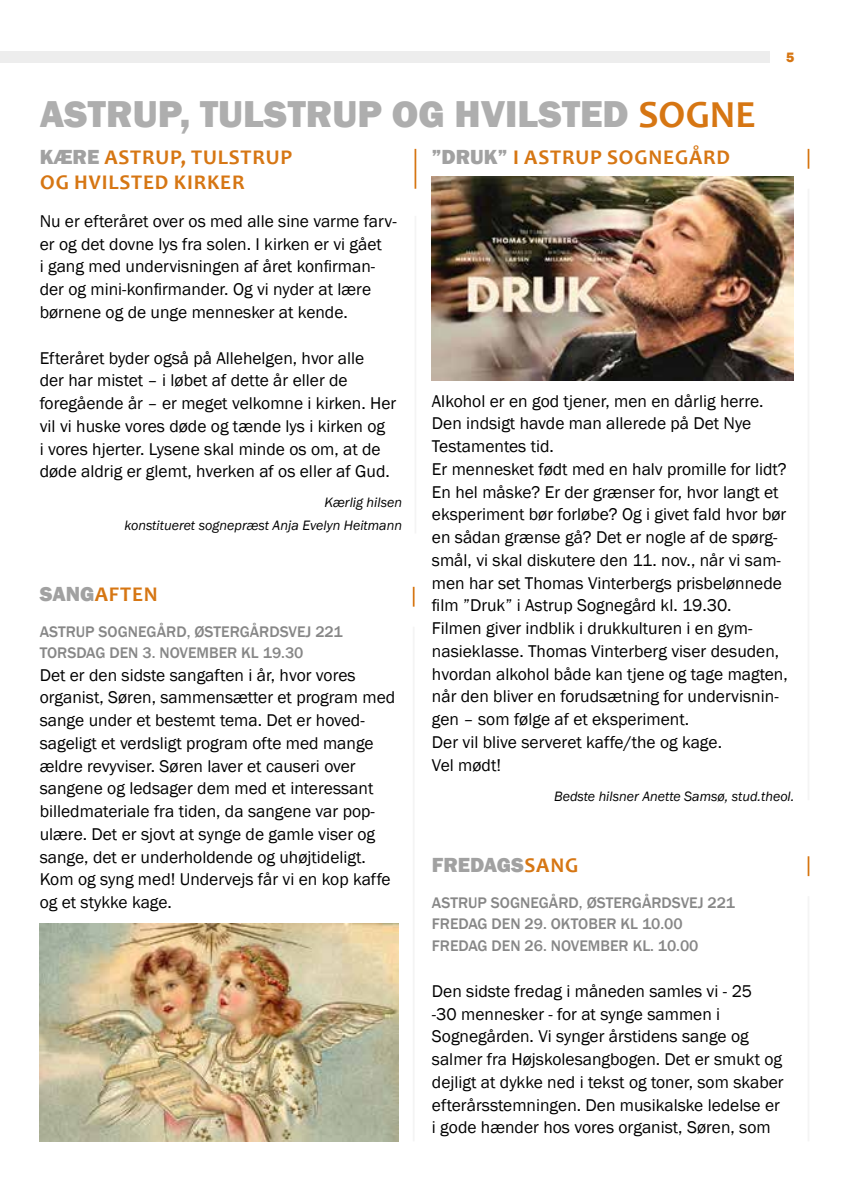
<style>
.page{position:relative;width:844px;height:1191px;background:#fff}
.page>*{position:absolute;margin:0;border:0;box-sizing:border-box;transform-origin:0 0}
.t1{font:800 38.5px "Franklin Gothic";color:#aeaeae}
.t2{font:700 21px/25.2px "Candara";letter-spacing:.04em;color:#d67613}
.t3{font:800 21px "Franklin Gothic";color:#a1a1a1}
.t4{font:17.5px/22.8px "Franklin Gothic";color:#000}
.t5{font:500 15.75px/21px "Franklin Gothic";color:#878787}
.t6{font:italic 14px/22.8px "Franklin Gothic";color:#000;text-align:right}
.t7{font:800 14px "Franklin Gothic";color:#d67613}
.s1{font-family:"Candara";font-weight:700;color:#d67613}
.s2{font-family:"Franklin Gothic";font-weight:800;color:#a1a1a1}
</style>
<div class="page">
<div style="left:0;top:51px;width:769px;height:11px;background:#ededed"></div>
<hr style="left:414px;top:149px;width:2px;height:40px;background:#d67613">
<hr style="left:414px;top:216px;width:2px;height:317px;background:#f4f4f4">
<hr style="left:807px;top:856px;width:2px;height:20px;background:#d67613">
<hr style="left:807px;top:149px;width:2px;height:20px;background:#d67613">
<svg style="left:412px;top:587px;width:2px;height:19px"></svg>
<hr style="left:807px;top:896px;width:2px;height:245px;background:#f4f4f4">
<hr style="left:807px;top:189px;width:2px;height:611px;background:#f4f4f4">
<hr style="left:412px;top:626px;width:2px;height:515px;background:#f4f4f4">
<img style="left:431px;top:176px;width:362px;height:205px">
<img style="left:40px;top:923px;width:358px;height:218px">
<h1 class="t1" style="left:40px;top:89px;width:717px">ASTRUP, TULSTRUP OG HVILSTED <span class="s1">SOGNE</span></h1>
<p class="t7" style="left:785px;top:49px;width:10px">5</p>
<p class="t2" style="left:40px;top:144px;width:254px"><span class="s2">KÆRE</span> ASTRUP, TULSTRUP<br>OG HVILSTED KIRKER</p>
<p class="t4" style="left:40px;top:210px;width:358px">Nu er efteråret over os med alle sine varme farv&shy;er og det dovne lys fra solen. I kirken er vi gået<br>i gang med undervisningen af året konfirman&shy;der og mini-konfirmander. Og vi nyder at lære børnene og de unge mennesker at kende.</p>
<p class="t4" style="left:40px;top:347px;width:358px">Efteråret byder også på Allehelgen, hvor alle<br>der har mistet – i løbet af dette år eller de foregående år – er meget velkomne i kirken. Her vil vi huske vores døde og tænde lys i kirken og<br>i vores hjerter. Lysene skal minde os om, at de døde aldrig er glemt, hverken af os eller af Gud.</p>
<p class="t6" style="left:124px;top:492px;width:279px">Kærlig hilsen<br>konstitueret sognepræst Anja Evelyn Heitmann</p>
<p class="t2" style="left:40px;top:581px;width:120px"><span class="s2">SANG</span>AFTEN</p>
<p class="t5" style="left:40px;top:621px;width:304px">ASTRUP SOGNEGÅRD, ØSTERGÅRDSVEJ 221<br>TORSDAG DEN 3. NOVEMBER KL 19.30</p>
<p class="t4" style="left:40px;top:664px;width:357px">Det er den sidste sangaften i år, hvor vores organist, Søren, sammensætter et program med sange under et bestemt tema. Det er hoved&shy;sageligt et verdsligt program ofte med mange ældre revyviser. Søren laver et causeri over sangene og ledsager dem med et interessant billedmateriale fra tiden, da sangene var pop&shy;ulære. Det er sjovt at synge de gamle viser og sange, det er underholdende og uhøjtideligt.<br>Kom og syng med! Undervejs får vi en kop kaffe og et stykke kage.</p>
<p class="t2" style="left:432px;top:144px;width:299px"><span class="s2">”DRUK”</span> I ASTRUP SOGNEGÅRD</p>
<p class="t4" style="left:432px;top:390px;width:357px">Alkohol er en god tjener, men en dårlig herre.<br>Den indsigt havde man allerede på Det Nye Testamentes tid.<br>Er mennesket født med en halv promille for lidt?<br>En hel måske? Er der grænser for, hvor langt et eksperiment bør forløbe? Og i givet fald hvor bør en sådan grænse gå? Det er nogle af de spørg&shy;smål, vi skal diskutere den 11. nov., når vi sam&shy;men har set Thomas Vinterbergs prisbelønnede film ”Druk” i Astrup Sognegård kl. 19.30.<br>Filmen giver indblik i drukkulturen i en gym&shy;nasieklasse. Thomas Vinterberg viser desuden, hvordan alkohol både kan tjene og tage magten, når den bliver en forudsætning for undervisnin&shy;gen – som følge af et eksperiment.<br>Der vil blive serveret kaffe/the og kage.<br>Vel mødt!</p>
<p class="t6" style="left:554px;top:785px;width:241px">Bedste hilsner Anette Samsø, stud.theol.</p>
<p class="t3" style="left:432px;top:851px;width:148px">FREDAGS<span class="s1">SANG</span></p>
<p class="t5" style="left:432px;top:892px;width:304px">ASTRUP SOGNEGÅRD, ØSTERGÅRDSVEJ 221<br>FREDAG DEN 29. OKTOBER KL 10.00</p>
<p class="t5" style="left:432px;top:935px;width:268px">FREDAG DEN 26. NOVEMBER KL. 10.00</p>
<p class="t4" style="left:432px;top:980px;width:353px">Den sidste fredag i måneden samles vi - 25<br>-30 mennesker - for at synge sammen i Sognegården. Vi synger årstidens sange og salmer fra Højskolesangbogen. Det er smukt og dejligt at dykke ned i tekst og toner, som skaber efterårsstemningen. Den musikalske ledelse er i gode hænder hos vores organist, Søren, som</p>
</div>
